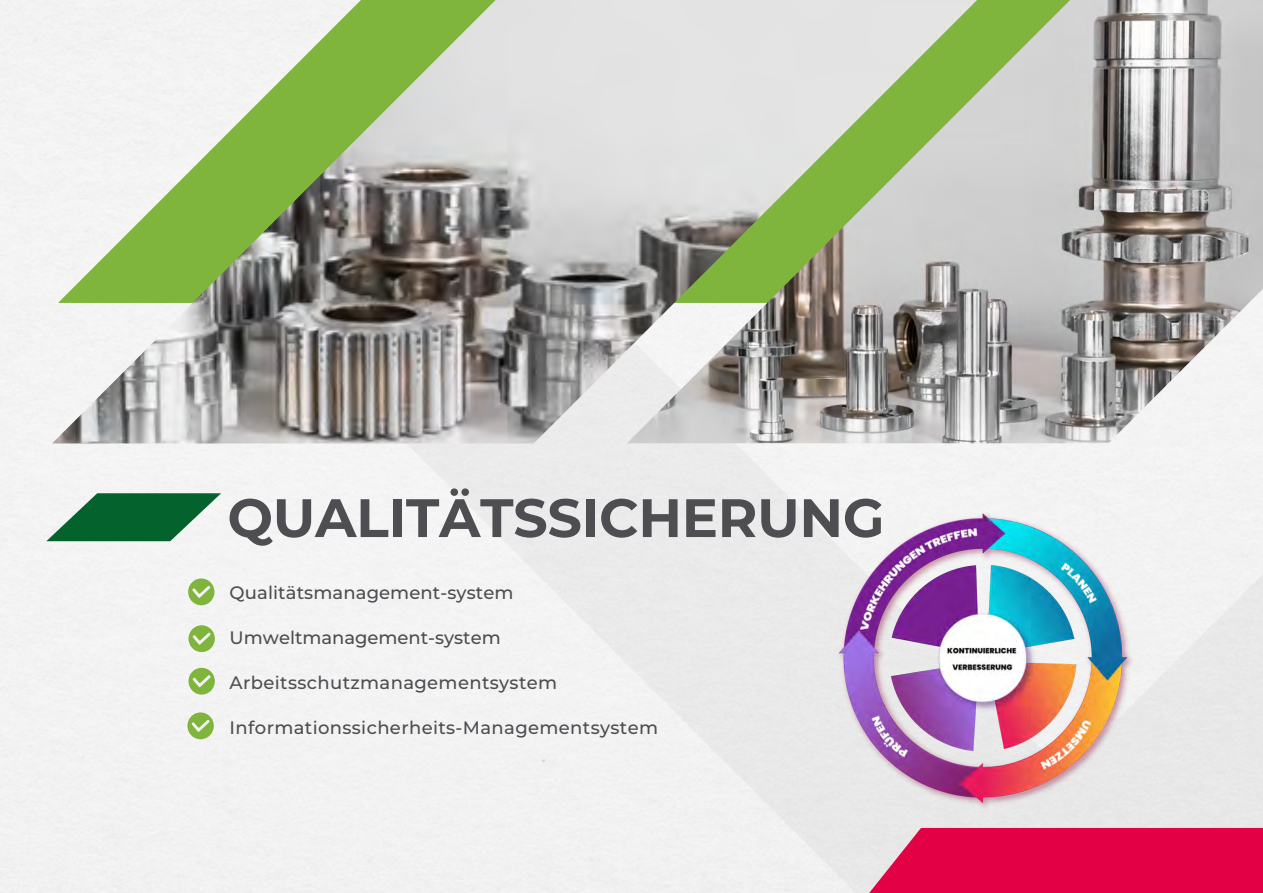
<style>
.page{position:relative;width:1263px;height:893px;background:#fff}
.page>*{position:absolute;margin:0;border:0;box-sizing:border-box;transform-origin:0 0}
.t1{font:700 54px "Montserrat";letter-spacing:-.005em;color:#4d4d52}
.t2{font:500 18px "Montserrat";letter-spacing:.02em;color:#4d4d52}
.t3{font:500 18px "Montserrat";color:#4d4d52}
.t4{font:18px "Myriad Pro";color:#000}
</style>
<div class="page">
<div style="left:286px;top:443px;width:376px;height:450px;background:#f2f2f2"></div>
<img style="left:977px;top:0;width:286px;height:338px">
<img style="left:53px;top:0;width:924px;height:443px">
<svg style="left:46px;top:493px;width:175px;height:48px"></svg>
<svg style="left:188px;top:578px;width:26px;height:27px"></svg>
<svg style="left:188px;top:625px;width:27px;height:27px"></svg>
<svg style="left:188px;top:668px;width:27px;height:27px"></svg>
<svg style="left:187px;top:712px;width:27px;height:27px"></svg>
<img style="left:662px;top:338px;width:601px;height:555px">
<h1 class="t1" style="left:227px;top:479px;width:658px">QUALITÄTSSICHERUNG</h1>
<p class="t2" style="left:230px;top:580px;width:285px">Qualitätsmanagement-system</p>
<p class="t3" style="left:230px;top:625px;width:273px">Umweltmanagement-system</p>
<p class="t2" style="left:230px;top:670px;width:329px">Arbeitsschutzmanagementsystem</p>
<p class="t2" style="left:230px;top:715px;width:430px">Informationssicherheits-Managementsystem</p>
<p class="t4" style="left:285px;top:710px;width:100px">Lorem ipsum</p>
</div>
